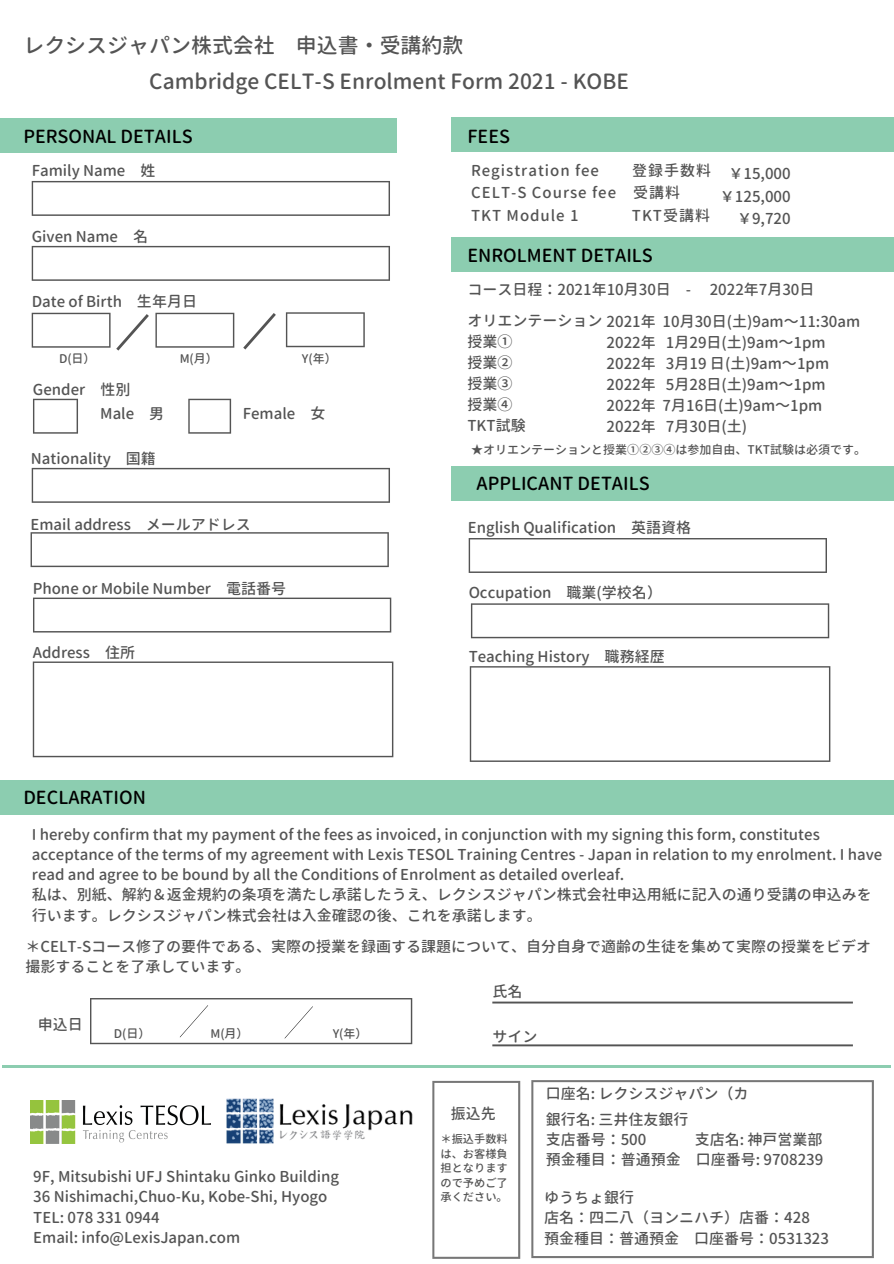
<style>
.page{position:relative;width:894px;height:1264px;background:#fff}
.page>*{position:absolute;margin:0;border:0;box-sizing:border-box;transform-origin:0 0}
.t1{font:500 21px "Gen Jyuu Gothic";color:#545454}
.t2{font:500 18px "Gen Jyuu Gothic";color:#000}
.t3{font:500 15px/20.2px "Gen Jyuu Gothic";color:#545454}
.t4{font:500 15px "Gen Jyuu Gothic";letter-spacing:.065em;color:#545454}
.t5{font:500 12px "Gen Jyuu Gothic";color:#545454}
.t6{font:500 11.25px/14.5px "Gen Jyuu Gothic";color:#545454;text-align:justify}
</style>
<div class="page">
<div style="left:0;top:118px;width:396px;height:34px;background:#8ccdb0"></div>
<svg style="left:32px;top:181px;width:358px;height:35px"></svg>
<svg style="left:32px;top:313px;width:78px;height:35px"></svg>
<svg style="left:116px;top:314px;width:33px;height:36px"></svg>
<svg style="left:243px;top:313px;width:33px;height:36px"></svg>
<svg style="left:33px;top:661px;width:360px;height:96px"></svg>
<div style="left:451px;top:465px;width:442px;height:35px;background:#8ccdb0"></div>
<div style="left:451px;top:117px;width:442px;height:35px;background:#8ccdb0"></div>
<div style="left:451px;top:237px;width:442px;height:35px;background:#8ccdb0"></div>
<div style="left:0;top:780px;width:893px;height:35px;background:#8ccdb0"></div>
<svg style="left:492px;top:1044px;width:360px;height:2px"></svg>
<svg style="left:492px;top:1001px;width:360px;height:2px"></svg>
<svg style="left:32px;top:246px;width:358px;height:35px"></svg>
<svg style="left:155px;top:313px;width:79px;height:35px"></svg>
<svg style="left:286px;top:312px;width:78px;height:35px"></svg>
<svg style="left:33px;top:399px;width:45px;height:34px"></svg>
<svg style="left:188px;top:399px;width:43px;height:34px"></svg>
<svg style="left:33px;top:597px;width:358px;height:35px"></svg>
<svg style="left:32px;top:468px;width:358px;height:35px"></svg>
<svg style="left:31px;top:532px;width:358px;height:35px"></svg>
<svg style="left:469px;top:666px;width:361px;height:96px"></svg>
<svg style="left:471px;top:603px;width:358px;height:35px"></svg>
<svg style="left:468px;top:538px;width:358px;height:35px"></svg>
<img style="left:186px;top:1030px;width:265px;height:114px">
<img style="left:30px;top:1100px;width:182px;height:43px">
<hr style="left:2px;top:1065px;width:888px;height:2px;background:#8ccdb0">
<svg style="left:90px;top:998px;width:322px;height:46px"></svg>
<svg style="left:432px;top:1080px;width:88px;height:178px"></svg>
<svg style="left:531px;top:1080px;width:342px;height:177px"></svg>
<p class="t1" style="left:23px;top:31px;width:441px">レクシスジャパン株式会社 申込書・受講約款</p>
<p class="t1" style="left:149px;top:66px;width:481px">Cambridge CELT-S Enrolment Form 2021 - KOBE</p>
<p class="t2" style="left:23px;top:124px;width:171px">PERSONAL DETAILS</p>
<p class="t3" style="left:32px;top:160px;width:125px">Family Name 姓</p>
<p class="t2" style="left:467px;top:124px;width:44px">FEES</p>
<p class="t4" style="left:471px;top:159px;width:129px">Registration fee</p>
<p class="t3" style="left:632px;top:160px;width:80px">登録手数料</p>
<p class="t4" style="left:471px;top:182px;width:210px">CELT-S Course fee 受講料</p>
<p class="t4" style="left:471px;top:204px;width:109px">TKT Module 1</p>
<p class="t3" style="left:631px;top:205px;width:80px">TKT受講料</p>
<p class="t3" style="left:32px;top:226px;width:118px">Given Name 名</p>
<p class="t2" style="left:467px;top:243px;width:187px">ENROLMENT DETAILS</p>
<p class="t3" style="left:728px;top:163px;width:64px">￥15,000</p>
<p class="t3" style="left:719px;top:186px;width:72px">￥125,000</p>
<p class="t3" style="left:736px;top:208px;width:55px">￥9,720</p>
<p class="t3" style="left:32px;top:292px;width:167px">Date of Birth 生年月日</p>
<p class="t5" style="left:59px;top:350px;width:38px">D(日）</p>
<p class="t5" style="left:180px;top:350px;width:40px">M(月）</p>
<p class="t5" style="left:302px;top:350px;width:36px">Y(年）</p>
<p class="t3" style="left:33px;top:379px;width:99px">Gender 性別</p>
<p class="t3" style="left:100px;top:403px;width:65px">Male 男</p>
<p class="t3" style="left:242px;top:403px;width:84px">Female 女</p>
<p class="t3" style="left:31px;top:448px;width:126px">Nationality 国籍</p>
<p class="t3" style="left:31px;top:514px;width:222px">Email address メールアドレス</p>
<p class="t3" style="left:33px;top:578px;width:255px">Phone or Mobile Number 電話番号</p>
<p class="t3" style="left:33px;top:642px;width:104px">Address 住所</p>
<p class="t3" style="left:467px;top:279px;width:348px">コース日程：2021年10月30日 - 2022年7月30日</p>
<p class="t3" style="left:467px;top:310px;width:137px">オリエンテーション</p>
<p class="t3" style="left:467px;top:331px;width:47px">授業①</p>
<p class="t3" style="left:467px;top:352px;width:47px">授業②</p>
<p class="t3" style="left:467px;top:373px;width:47px">授業③</p>
<p class="t3" style="left:467px;top:394px;width:47px">授業④</p>
<p class="t3" style="left:467px;top:415px;width:60px">TKT試験</p>
<p class="t3" style="left:606px;top:311px;width:255px">2021年 10月30日(土)9am～11:30am</p>
<p class="t3" style="left:606px;top:332px;width:220px">2022年 1月29日(土)9am～1pm</p>
<p class="t3" style="left:606px;top:353px;width:224px">2022年 3月19 日(土)9am～1pm</p>
<p class="t3" style="left:606px;top:374px;width:220px">2022年 5月28日(土)9am～1pm</p>
<p class="t3" style="left:606px;top:395px;width:217px">2022年 7月16日(土)9am～1pm</p>
<p class="t3" style="left:606px;top:416px;width:142px">2022年 7月30日(土)</p>
<p class="t5" style="left:471px;top:441px;width:396px">★オリエンテーションと授業①②③④は参加自由、TKT試験は必須です。</p>
<p class="t2" style="left:476px;top:470px;width:175px">APPLICANT DETAILS</p>
<p class="t3" style="left:467px;top:517px;width:225px">English Qualification 英語資格</p>
<p class="t3" style="left:468px;top:582px;width:195px">Occupation 職業(学校名）</p>
<p class="t3" style="left:468px;top:646px;width:197px">Teaching History 職務経歴</p>
<p class="t2" style="left:23px;top:785px;width:124px">DECLARATION</p>
<p class="t3" style="left:32px;top:823px;width:851px">I hereby confi rm that my payment of the fees as invoiced, in conjunction with my signing this form, constitutes acceptance of the terms of my agreement with Lexis TESOL Training Centres - Japan in relation to my enrolment. I have read and agree to be bound by all the Conditions of Enrolment as detailed overleaf.</p>
<p class="t3" style="left:32px;top:884px;width:841px">私は、別紙、解約＆返金規約の条項を満たし承諾したうえ、レクシスジャパン株式会社申込用紙に記入の通り受講の申込みを行います。レクシスジャパン株式会社は入金確認の後、これを承諾します。</p>
<p class="t3" style="left:26px;top:936px;width:846px">＊CELT-Sコース修了の要件である、実際の授業を録画する課題について、自分自身で適齢の生徒を集めて実際の授業をビデオ撮影することを了承しています。</p>
<p class="t3" style="left:492px;top:980px;width:32px">氏名</p>
<p class="t3" style="left:38px;top:1014px;width:46px">申込日</p>
<p class="t5" style="left:114px;top:1024px;width:38px">D(日）</p>
<p class="t5" style="left:210px;top:1024px;width:40px">M(月）</p>
<p class="t5" style="left:332px;top:1024px;width:36px">Y(年）</p>
<p class="t3" style="left:492px;top:1025px;width:46px">サイン</p>
<p class="t3" style="left:33px;top:1166px;width:307px">9F, Mitsubishi UFJ Shintaku Ginko Building</p>
<p class="t3" style="left:33px;top:1186px;width:295px">36 Nishimachi,Chuo-Ku, Kobe-Shi, Hyogo</p>
<p class="t3" style="left:33px;top:1206px;width:128px">TEL: 078 331 0944</p>
<p class="t3" style="left:33px;top:1226px;width:208px">Email: info@LexisJapan.com</p>
<p class="t3" style="left:451px;top:1103px;width:46px">振込先</p>
<p class="t6" style="left:440px;top:1131px;width:69px">＊振込手数料は、お客様負担となりますので予めご了承ください。</p>
<p class="t3" style="left:545px;top:1083px;width:204px">口座名: レクシスジャパン（カ</p>
<p class="t3" style="left:545px;top:1109px;width:144px">銀行名: 三井住友銀行</p>
<p class="t3" style="left:545px;top:1129px;width:102px">支店番号：500</p>
<p class="t3" style="left:694px;top:1129px;width:129px">支店名: 神戸営業部</p>
<p class="t3" style="left:545px;top:1149px;width:279px">預金種目：普通預金 口座番号: 9708239</p>
<p class="t3" style="left:544px;top:1187px;width:91px">ゆうちょ銀行</p>
<p class="t3" style="left:544px;top:1207px;width:267px">店名：四二八（ヨンニハチ）店番：428</p>
<p class="t3" style="left:544px;top:1227px;width:286px">預金種目：普通預金 口座番号：0531323</p>
</div>
